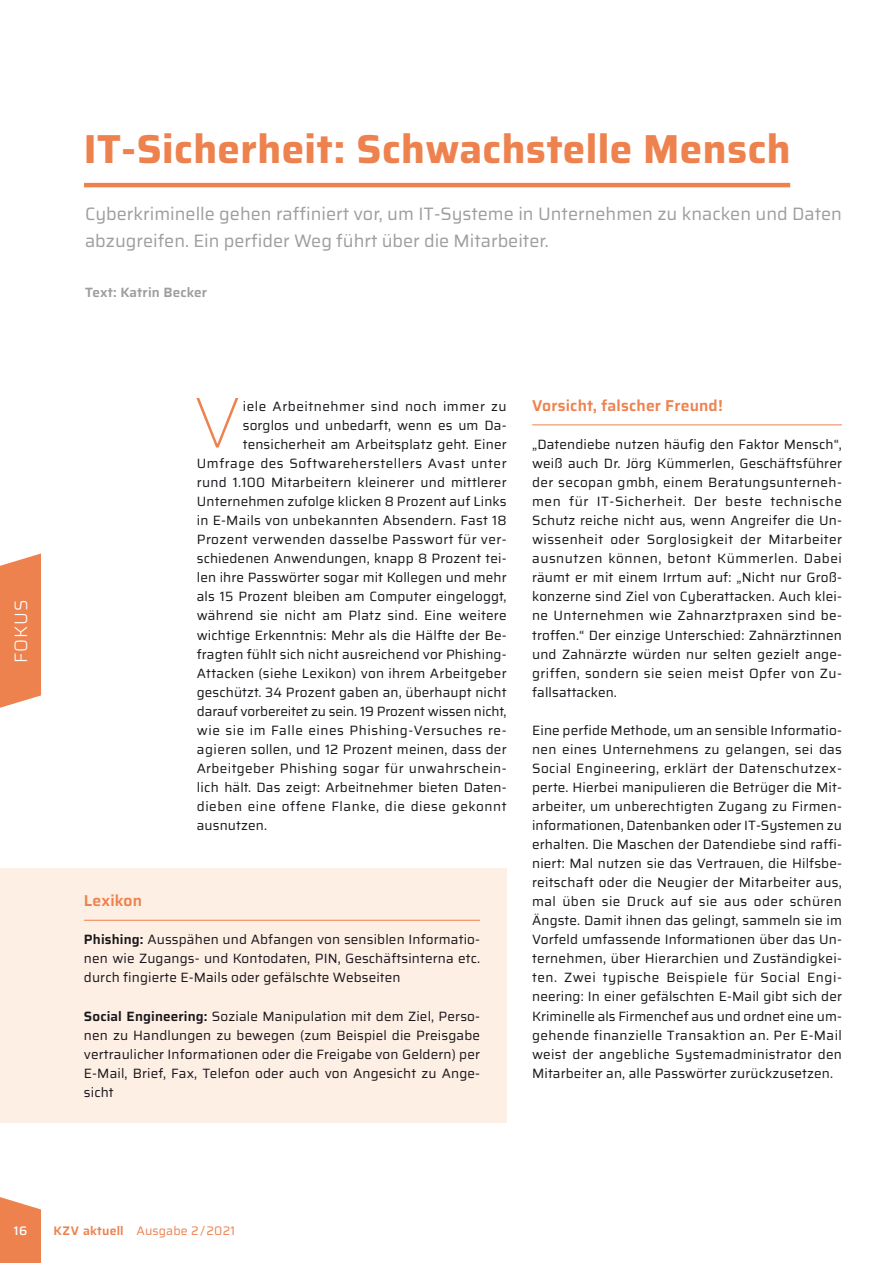
<style>
.page{position:relative;width:893px;height:1263px;background:#fff}
.page>*{position:absolute;margin:0;border:0;box-sizing:border-box;transform-origin:0 0}
.t1{font:100 72px "Saira";color:#ee824f}
.t2{font:700 40.5px "Saira";letter-spacing:.01em;color:#ee824f}
.t3{font:18px/27px "Saira";color:#9d9ea0}
.t4{font:300 18px "Saira";letter-spacing:.05em;color:#fff}
.t5{font:600 15.75px "Saira";letter-spacing:.01em;color:#ee824f}
.t6{font:13.5px/19px "Saira";letter-spacing:.01em;color:#1a171c;text-align:justify}
.t7{font:13.5px "Saira";letter-spacing:.04em;color:#1a171c}
.t8{font:13.5px "Saira";letter-spacing:.03em;color:#1a171c}
.t9{font:600 13.5px "Saira";letter-spacing:.01em;color:#9d9ea0}
.t10{font:12.3px "Saira";letter-spacing:.01em;color:#ee824f}
.t11{font:500 12.3px "Saira";color:#fff}
.s1{font-weight:600}
</style>
<div class="page">
<div style="left:0;top:868px;width:507px;height:255px;background:#feefe5"></div>
<hr style="left:84px;top:183px;width:706px;height:4px;background:#ee824f">
<hr style="left:532px;top:424px;width:310px;height:1px;background:#ee824f">
<hr style="left:84px;top:920px;width:396px;height:1px;background:#ee824f">
<svg style="left:0;top:1197px;width:41px;height:66px"></svg>
<svg style="left:0;top:553px;width:41px;height:155px"></svg>
<h2 class="t2" style="left:84px;top:118px;width:708px">IT-Sicherheit: Schwachstelle Mensch</h2>
<h3 class="t4" style="left:7px;top:663px;width:64px;rotate:-90deg">FOKUS</h3>
<h3 class="t3" style="left:85px;top:200px;width:758px">Cyberkriminelle gehen raffiniert vor, um IT-Systeme in Unternehmen zu knacken und Daten abzugreifen. Ein perfider Weg führt über die Mitarbeiter.</h3>
<p class="t9" style="left:85px;top:281px;width:124px">Text: Katrin Becker</p>
<h1 class="t1" style="left:193px;top:369px;width:49px">V</h1>
<p class="t7" style="left:243px;top:396px;width:265px">iele Arbeitnehmer sind noch immer zu</p>
<p class="t6" style="left:243px;top:415px;width:265px">sorglos und unbedarft, wenn es um Da-</p>
<p class="t6" style="left:243px;top:434px;width:265px">tensicherheit am Arbeitsplatz geht. Einer</p>
<p class="t7" style="left:197px;top:453px;width:311px">Umfrage des Softwareherstellers Avast unter</p>
<p class="t6" style="left:197px;top:473px;width:311px">rund 1.100 Mitarbeitern kleinerer und mittlerer</p>
<p class="t6" style="left:197px;top:492px;width:311px">Unternehmen zufolge klicken 8 Prozent auf Links</p>
<p class="t6" style="left:197px;top:511px;width:311px">in E-Mails von unbekannten Absendern. Fast 18</p>
<p class="t8" style="left:197px;top:529px;width:311px">Prozent verwenden dasselbe Passwort für ver-</p>
<p class="t6" style="left:197px;top:549px;width:311px">schiedenen Anwendungen, knapp 8 Prozent tei-</p>
<p class="t6" style="left:197px;top:568px;width:311px">len ihre Passwörter sogar mit Kollegen und mehr</p>
<p class="t6" style="left:197px;top:587px;width:311px">als 15 Prozent bleiben am Computer eingeloggt,</p>
<p class="t6" style="left:197px;top:606px;width:311px">während sie nicht am Platz sind. Eine weitere</p>
<p class="t6" style="left:197px;top:625px;width:311px">wichtige Erkenntnis: Mehr als die Hälfte der Be-</p>
<p class="t6" style="left:197px;top:644px;width:311px">fragten fühlt sich nicht ausreichend vor Phishing-</p>
<p class="t6" style="left:197px;top:663px;width:311px">Attacken (siehe Lexikon) von ihrem Arbeitgeber</p>
<p class="t6" style="left:197px;top:682px;width:311px">geschützt. 34 Prozent gaben an, überhaupt nicht</p>
<p class="t6" style="left:197px;top:701px;width:311px">darauf vorbereitet zu sein. 19 Prozent wissen nicht,</p>
<p class="t7" style="left:197px;top:720px;width:311px">wie sie im Falle eines Phishing-Versuches re-</p>
<p class="t6" style="left:197px;top:739px;width:311px">agieren sollen, und 12 Prozent meinen, dass der</p>
<p class="t8" style="left:197px;top:758px;width:311px">Arbeitgeber Phishing sogar für unwahrschein-</p>
<p class="t6" style="left:197px;top:777px;width:311px">lich hält. Das zeigt: Arbeitnehmer bieten Daten-</p>
<p class="t7" style="left:197px;top:796px;width:311px">dieben eine offene Flanke, die diese gekonnt</p>
<p class="t6" style="left:197px;top:815px;width:72px">ausnutzen.</p>
<p class="t5" style="left:84px;top:889px;width:60px">Lexikon</p>
<p class="t6" style="left:84px;top:930px;width:398px"><span class="s1">Phishing:</span> Ausspähen und Abfangen von sensiblen Informatio&shy;nen wie Zugangs- und Kontodaten, PIN, Geschäftsinterna etc. durch fingierte E-Mails oder gefälschte Webseiten</p>
<p class="t6" style="left:84px;top:1006px;width:398px"><span class="s1">Social Engineering:</span> Soziale Manipulation mit dem Ziel, Perso&shy;nen zu Handlungen zu bewegen (zum Beispiel die Preisgabe vertraulicher Informationen oder die Freigabe von Geldern) per E-Mail, Brief, Fax, Telefon oder auch von Angesicht zu Ange&shy;sicht</p>
<p class="t5" style="left:532px;top:393px;width:192px">Vorsicht, falscher Freund!</p>
<p class="t6" style="left:532px;top:435px;width:311px">„Datendiebe nutzen häufig den Faktor Mensch“, weiß auch Dr. Jörg Kümmerlen, Geschäftsführer der secopan gmbh, einem Beratungsunterneh&shy;men für IT-Sicherheit. Der beste technische Schutz reiche nicht aus, wenn Angreifer die Un&shy;wissenheit oder Sorglosigkeit der Mitarbeiter ausnutzen können, betont Kümmerlen. Dabei räumt er mit einem Irrtum auf: „Nicht nur Groß&shy;konzerne sind Ziel von Cyberattacken. Auch klei&shy;ne Unternehmen wie Zahnarztpraxen sind be&shy;troffen.“ Der einzige Unterschied: Zahnärztinnen und Zahnärzte würden nur selten gezielt ange&shy;griffen, sondern sie seien meist Opfer von Zu&shy;fallsattacken.</p>
<p class="t6" style="left:532px;top:720px;width:311px;text-align:left">Eine perfide Methode, um an sensible Informatio&shy;nen eines Unternehmens zu gelangen, sei das Social Engineering, erklärt der Datenschutzex&shy;perte. Hierbei manipulieren die Betrüger die Mit&shy;arbeiter, um unberechtigten Zugang zu Firmen&shy;informationen, Datenbanken oder IT-Systemen zu erhalten. Die Maschen der Datendiebe sind raffi&shy;niert: Mal nutzen sie das Vertrauen, die Hilfsbe&shy;reitschaft oder die Neugier der Mitarbeiter aus, mal üben sie Druck auf sie aus oder schüren Ängste. Damit ihnen das gelingt, sammeln sie im Vorfeld umfassende Informationen über das Un&shy;ternehmen, über Hierarchien und Zuständigkei&shy;ten. Zwei typische Beispiele für Social Engi&shy;neering: In einer gefälschten E-Mail gibt sich der Kriminelle als Firmenchef aus und ordnet eine um&shy;gehende finanzielle Transaktion an. Per E-Mail weist der angebliche Systemadministrator den Mitarbeiter an, alle Passwörter zurückzusetzen.</p>
<p class="t11" style="left:14px;top:1221px;width:15px">16</p>
<p class="t10" style="left:53px;top:1222px;width:183px"><span class="s1">KZV aktuell</span> Ausgabe 2/2021</p>
</div>
